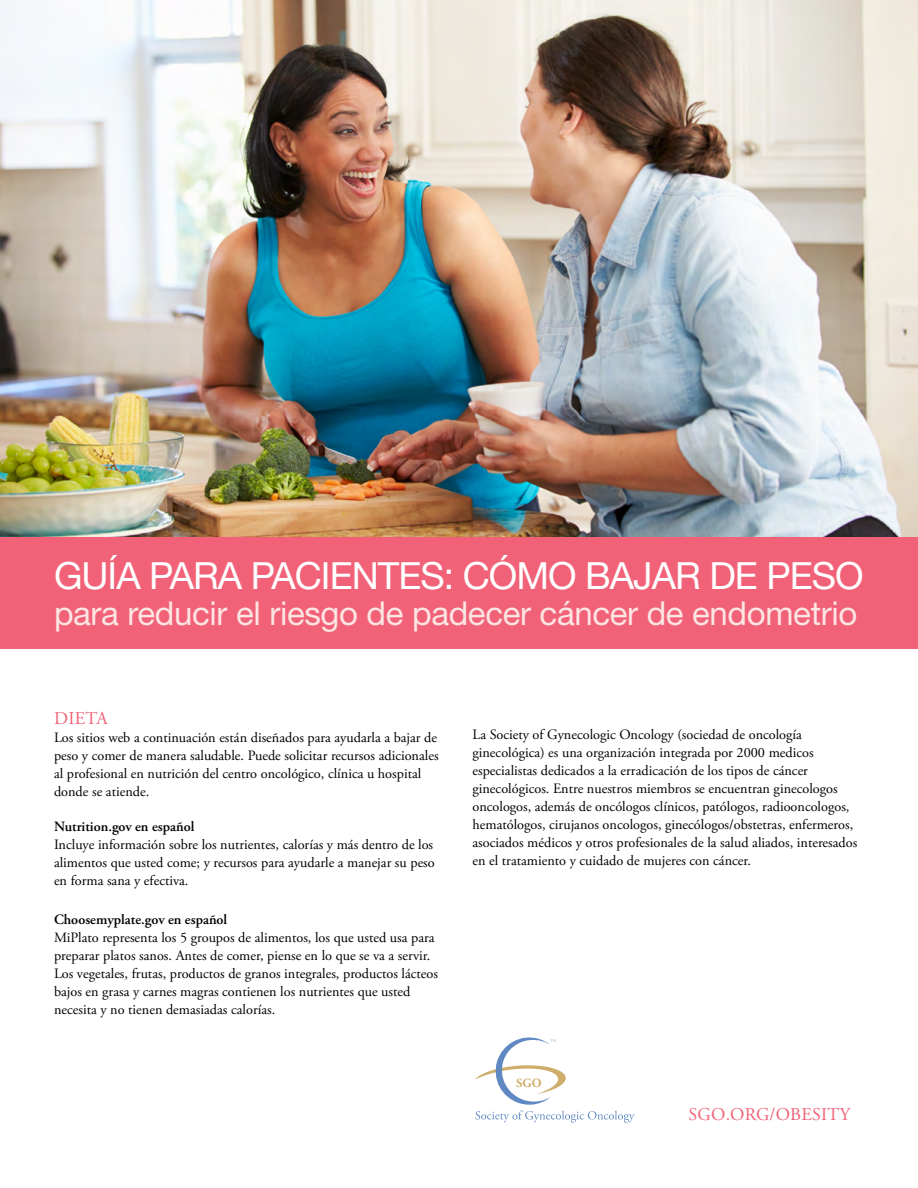
<style>
.page{position:relative;width:918px;height:1188px;background:#fff}
.page>*{position:absolute;margin:0;border:0;box-sizing:border-box;transform-origin:0 0}
.t1{font:37.5px "Helvetica Neue LT Std";letter-spacing:-.025em;color:#fff}
.t2{font:33px "Helvetica Neue LT Std";letter-spacing:-.01em;color:#fde5e3}
.t3{font:18px "Adobe Garamond Pro";letter-spacing:.015em;color:#f16278}
.t4{font:14.25px/18px "Adobe Garamond Pro";color:#000}
.t5{font:600 14.25px "Adobe Garamond Pro";color:#000}
.t6{font:700 12.45px "Adobe Garamond Pro";color:#ceae6a}
.s1{font-weight:600}
</style>
<div class="page">
<img style="left:0;top:0;width:918px;height:537px">
<div style="left:0;top:537px;width:918px;height:112px;background:#f16278"></div>
<svg style="left:475px;top:1037px;width:160px;height:86px"></svg>
<p class="t1" style="left:54px;top:553px;width:811px">GUÍA PARA PACIENTES: CÓMO BAJAR DE PESO</p>
<p class="t2" style="left:54px;top:594px;width:805px">para reducir el riesgo de padecer cáncer de endometrio</p>
<p class="t3" style="left:54px;top:707px;width:55px">DIETA</p>
<p class="t4" style="left:54px;top:729px;width:386px">Los sitios web a continuación están diseñados para ayudarla a bajar de peso y comer de manera saludable. Puede solicitar recursos adicionales al profesional en nutrición del centro oncológico, clínica u hospital donde se atiende.</p>
<p class="t5" style="left:54px;top:818px;width:142px">Nutrition.gov en español</p>
<p class="t4" style="left:54px;top:836px;width:382px;text-align:justify">Incluye información sobre los nutrientes, calorías y más dentro de los alimentos que usted come; y recursos para ayudarle a manejar su peso en forma sana y efectiva.</p>
<p class="t4" style="left:54px;top:911px;width:386px"><span class="s1">Choosemyplate.gov en español<br></span>MiPlato representa los 5 groupos de alimentos, los que usted usa para preparar platos sanos. Antes de comer, piense en lo que se va a servir.<br>Los vegetales, frutas, productos de granos integrales, productos lácteos bajos en grasa y carnes magras contienen los nutrientes que usted necesita y no tienen demasiadas calorías.</p>
<p class="t4" style="left:472px;top:726px;width:386px">La Society of Gynecologic Oncology (sociedad de oncología ginecológica) es una organización integrada por 2000 medicos especialistas dedicados a la erradicación de los tipos de cáncer ginecológicos. Entre nuestros miembros se encuentran ginecologos oncologos, además de oncólogos clínicos, patólogos, radiooncologos, hematólogos, cirujanos oncologos, ginecólogos/obstetras, enfermeros, asociados médicos y otros profesionales de la salud aliados, interesados en el tratamiento y cuidado de mujeres con cáncer.</p>
<p class="t6" style="left:516px;top:1076px;width:27px">SGO</p>
<p class="t3" style="left:688px;top:1103px;width:163px">SGO.ORG/OBESITY</p>
</div>
